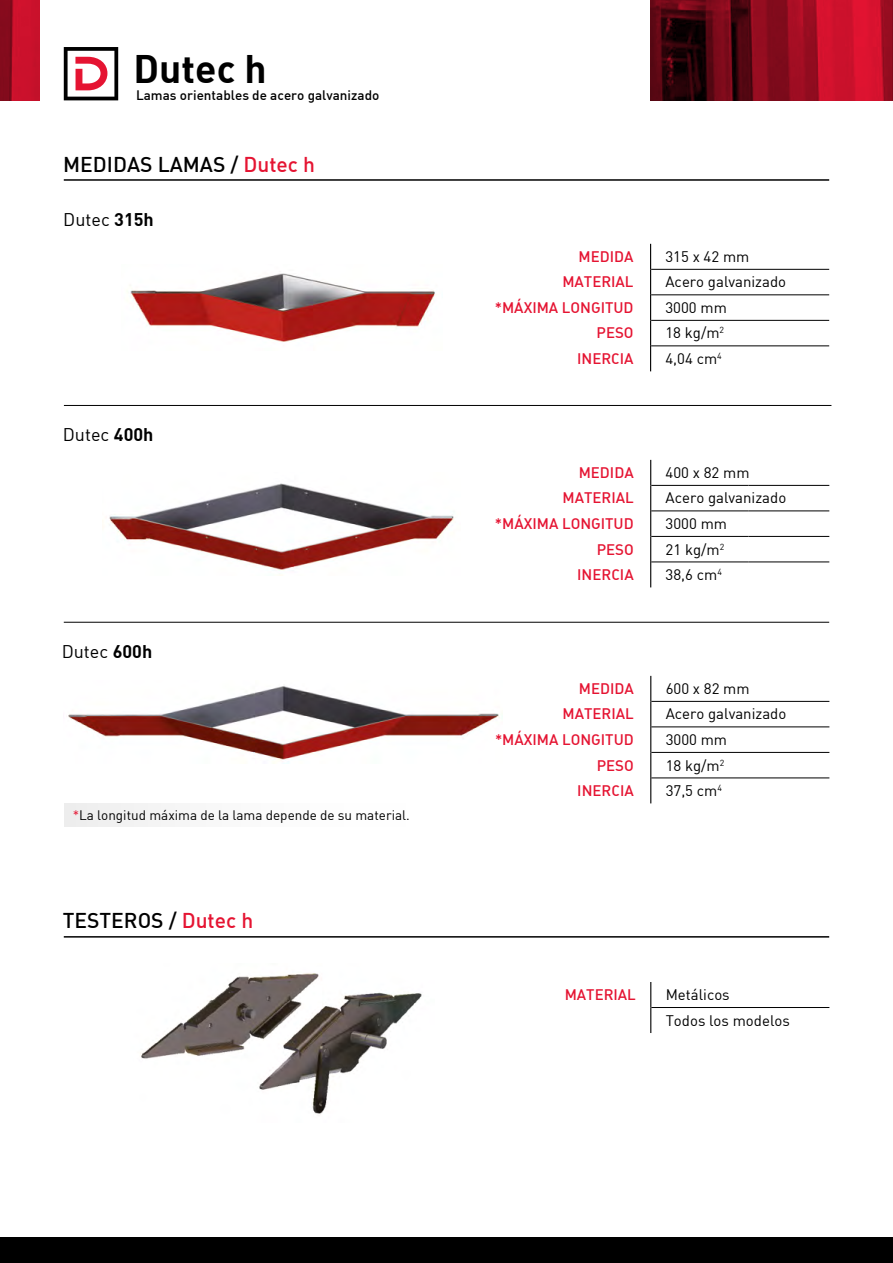
<style>
.page{position:relative;width:893px;height:1263px;background:#fff}
.page>*{position:absolute;margin:0;border:0;box-sizing:border-box;transform-origin:0 0}
.t1{font:39px "DIN Bold";color:#000}
.t2{font:21px "DIN Medium Alternate";color:#000}
.t3{font:18px "DIN";color:#000}
.t4{font:15px/25.7px "DIN";color:#000}
.t5{font:15px "DIN Medium Alternate";color:#e51432}
.t6{font:13.5px "DIN";color:#000}
.t7{font:500 13.5px "DIN";color:#000}
.s1{color:#e51432}
.s2{font-family:"DIN Bold"}
</style>
<div class="page">
<svg style="left:651px;top:0;width:241px;height:100px;background:#840b1c"></svg>
<svg style="left:0;top:0;width:39px;height:100px;background:#b40f26"></svg>
<hr style="left:892px;top:0;width:1px;height:100px;background:#e51432">
<svg style="left:64px;top:47px;width:54px;height:53px"></svg>
<div style="left:68px;top:51px;width:46px;height:46px;background:#fff"></div>
<svg style="left:75px;top:57px;width:32px;height:33px"></svg>
<div style="left:0;top:1237px;width:893px;height:26px;background:#000"></div>
<hr style="left:64px;top:179px;width:765px;height:2px;background:#000">
<img style="left:130px;top:273px;width:305px;height:69px">
<img style="left:109px;top:483px;width:345px;height:88px">
<img style="left:68px;top:686px;width:432px;height:78px">
<div style="left:64px;top:803px;width:352px;height:24px;background:#f9f9f9"></div>
<hr style="left:64px;top:405px;width:767px;height:1px;background:#000">
<hr style="left:64px;top:622px;width:765px;height:1px;background:#000">
<hr style="left:651px;top:269px;width:178px;height:1px;background:#000">
<hr style="left:651px;top:346px;width:178px;height:1px;background:#000">
<svg style="left:650px;top:244px;width:1px;height:127px"></svg>
<hr style="left:651px;top:295px;width:178px;height:1px;background:#000">
<hr style="left:651px;top:320px;width:178px;height:1px;background:#000">
<hr style="left:651px;top:701px;width:178px;height:1px;background:#000">
<hr style="left:651px;top:727px;width:178px;height:1px;background:#000">
<hr style="left:651px;top:778px;width:178px;height:1px;background:#000">
<svg style="left:650px;top:676px;width:1px;height:127px"></svg>
<hr style="left:651px;top:752px;width:178px;height:1px;background:#000">
<svg style="left:650px;top:982px;width:1px;height:51px"></svg>
<hr style="left:651px;top:1007px;width:178px;height:1px;background:#000">
<hr style="left:64px;top:936px;width:765px;height:1px;background:#000">
<hr style="left:651px;top:485px;width:97px;height:1px;background:#000">
<hr style="left:748px;top:485px;width:81px;height:1px;background:#000">
<hr style="left:651px;top:562px;width:97px;height:1px;background:#000">
<hr style="left:748px;top:562px;width:81px;height:1px;background:#000">
<svg style="left:650px;top:460px;width:1px;height:127px"></svg>
<hr style="left:651px;top:511px;width:97px;height:1px;background:#000">
<hr style="left:748px;top:511px;width:81px;height:1px;background:#000">
<hr style="left:651px;top:536px;width:97px;height:1px;background:#000">
<hr style="left:748px;top:536px;width:81px;height:1px;background:#000">
<img style="left:141px;top:973px;width:281px;height:141px">
<h1 class="t1" style="left:134px;top:43px;width:135px">Dutec h</h1>
<p class="t7" style="left:136px;top:86px;width:245px">Lamas orientables de acero galvanizado</p>
<h2 class="t2" style="left:63px;top:151px;width:253px">MEDIDAS LAMAS / <span class="s1">Dutec h</span></h2>
<p class="t3" style="left:63px;top:208px;width:92px">Dutec <span class="s2">315h</span></p>
<p class="t3" style="left:63px;top:424px;width:92px">Dutec <span class="s2">400h</span></p>
<p class="t3" style="left:62px;top:640px;width:92px">Dutec <span class="s2">600h</span></p>
<p class="t6" style="left:73px;top:807px;width:339px"><span class="s1">*</span>La longitud máxima de la lama depende de su material.</p>
<h2 class="t2" style="left:63px;top:907px;width:192px">TESTEROS / <span class="s1">Dutec h</span></h2>
<p class="t5" style="left:579px;top:247px;width:57px">MEDIDA</p>
<p class="t4" style="left:665px;top:243px;width:85px">315 x 42 mm</p>
<p class="t5" style="left:562px;top:272px;width:73px">MATERIAL</p>
<p class="t4" style="left:665px;top:269px;width:122px">Acero galvanizado</p>
<p class="t5" style="left:495px;top:298px;width:140px">*MÁXIMA LONGITUD</p>
<p class="t4" style="left:665px;top:294px;width:63px">3000 mm</p>
<p class="t5" style="left:597px;top:323px;width:39px">PESO</p>
<p class="t4" style="left:665px;top:320px;width:60px">18 kg/m<sup>2</sup></p>
<p class="t5" style="left:577px;top:349px;width:58px">INERCIA</p>
<p class="t4" style="left:665px;top:345px;width:58px">4,04 cm<sup>4</sup></p>
<p class="t5" style="left:579px;top:463px;width:57px">MEDIDA</p>
<p class="t4" style="left:666px;top:459px;width:85px">400 x 82 mm</p>
<p class="t5" style="left:562px;top:488px;width:73px">MATERIAL</p>
<p class="t4" style="left:666px;top:485px;width:122px">Acero galvanizado</p>
<p class="t5" style="left:495px;top:514px;width:140px">*MÁXIMA LONGITUD</p>
<p class="t4" style="left:666px;top:510px;width:63px">3000 mm</p>
<p class="t5" style="left:597px;top:539px;width:39px">PESO</p>
<p class="t4" style="left:666px;top:536px;width:60px">21 kg/m<sup>2</sup></p>
<p class="t5" style="left:577px;top:565px;width:58px">INERCIA</p>
<p class="t4" style="left:666px;top:562px;width:58px">38,6 cm<sup>4</sup></p>
<p class="t5" style="left:579px;top:679px;width:57px">MEDIDA</p>
<p class="t4" style="left:666px;top:675px;width:85px">600 x 82 mm</p>
<p class="t5" style="left:563px;top:704px;width:73px">MATERIAL</p>
<p class="t4" style="left:666px;top:701px;width:122px">Acero galvanizado</p>
<p class="t5" style="left:495px;top:730px;width:140px">*MÁXIMA LONGITUD</p>
<p class="t4" style="left:666px;top:726px;width:63px">3000 mm</p>
<p class="t5" style="left:597px;top:755px;width:39px">PESO</p>
<p class="t4" style="left:666px;top:752px;width:60px">18 kg/m<sup>2</sup></p>
<p class="t5" style="left:577px;top:781px;width:58px">INERCIA</p>
<p class="t4" style="left:666px;top:777px;width:58px">37,5 cm<sup>4</sup></p>
<p class="t5" style="left:565px;top:985px;width:73px">MATERIAL</p>
<p class="t4" style="left:666px;top:981px;width:126px">Metálicos<br>Todos los modelos</p>
</div>
